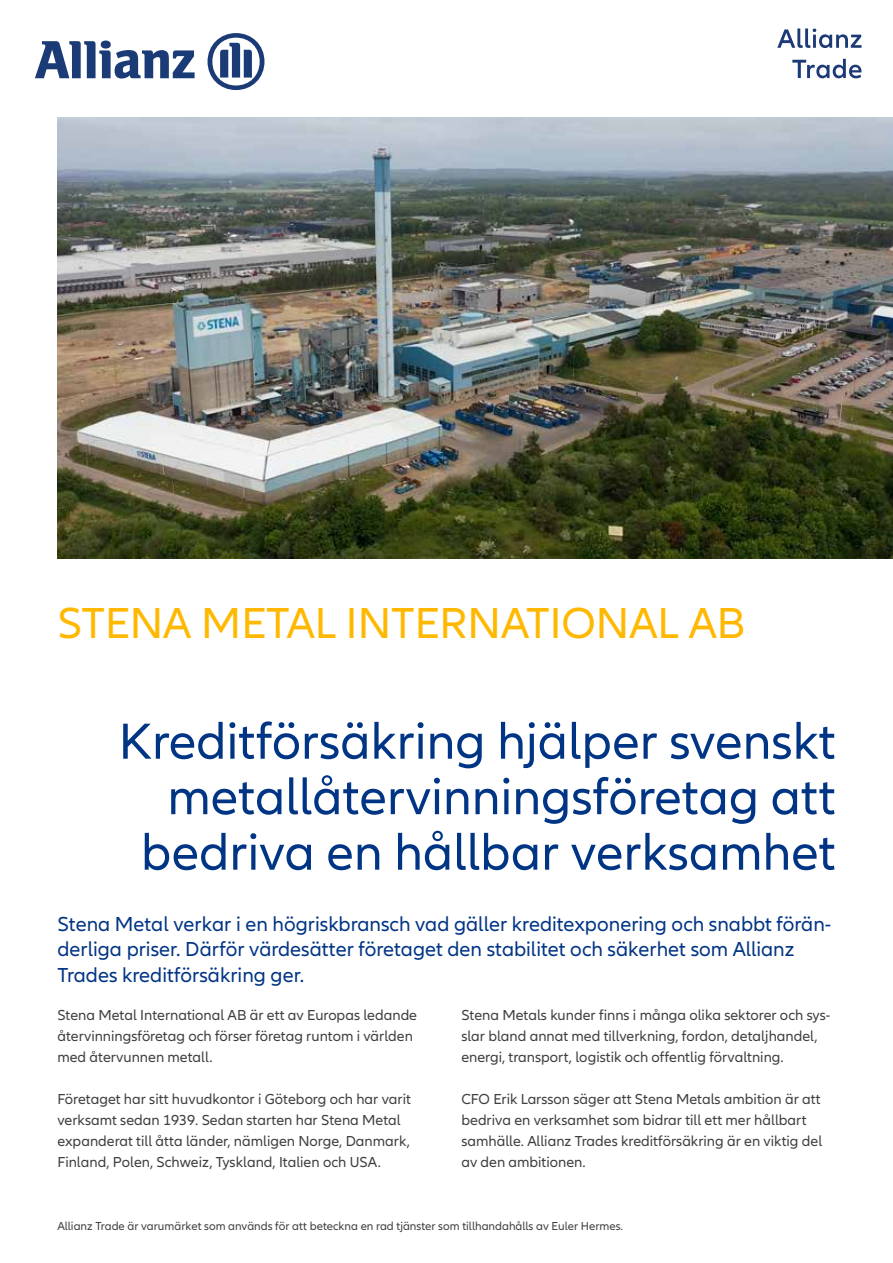
<style>
.page{position:relative;width:893px;height:1263px;background:#fff}
.page>*{position:absolute;margin:0;border:0;box-sizing:border-box;transform-origin:0 0}
.t1{font:52.5px/55.5px "Allianz Neo";color:#003484;text-align:right}
.t2{font:45px "Allianz Neo";color:#ffb800}
.t3{font:21px/25.2px "Allianz Neo";color:#003484}
.t4{font:15px/21px "Allianz Neo";color:#3f3f3f}
.t5{font:12px "Allianz Neo";color:#3f3f3f}
</style>
<div class="page">
<img style="left:57px;top:117px;width:836px;height:441px">
<svg style="left:35px;top:41px;width:160px;height:38px"></svg>
<svg style="left:208px;top:33px;width:56px;height:57px"></svg>
<svg style="left:792px;top:59px;width:69px;height:19px"></svg>
<svg style="left:777px;top:28px;width:84px;height:20px"></svg>
<h2 class="t2" style="left:57px;top:598px;width:689px">STENA METAL INTERNATIONAL AB</h2>
<h1 class="t1" style="left:119px;top:715px;width:718px">Kreditförsäkring hjälper svenskt metallåtervinningsföretag att bedriva en hållbar verksamhet</h1>
<h3 class="t3" style="left:57px;top:912px;width:775px">Stena Metal verkar i en högriskbransch vad gäller kreditexponering och snabbt förän&shy;derliga priser. Därför värdesätter företaget den stabilitet och säkerhet som Allianz<br>Trades kreditförsäkring ger.</h3>
<p class="t4" style="left:57px;top:1005px;width:361px">Stena Metal International AB är ett av Europas ledande återvinningsföretag och förser företag runtom i världen med återvunnen metall.</p>
<p class="t4" style="left:57px;top:1089px;width:355px">Företaget har sitt huvudkontor i Göteborg och har varit verksamt sedan 1939. Sedan starten har Stena Metal expanderat till åtta länder, nämligen Norge, Danmark, Finland, Polen, Schweiz, Tyskland, Italien och USA.</p>
<p class="t4" style="left:461px;top:1005px;width:370px">Stena Metals kunder finns i många olika sektorer och sys&shy;slar bland annat med tillverkning, fordon, detaljhandel, energi, transport, logistik och offentlig förvaltning.</p>
<p class="t4" style="left:461px;top:1089px;width:362px">CFO Erik Larsson säger att Stena Metals ambition är att bedriva en verksamhet som bidrar till ett mer hållbart samhälle. Allianz Trades kreditförsäkring är en viktig del av den ambitionen.</p>
<p class="t5" style="left:57px;top:1219px;width:567px">Allianz Trade är varumärket som används för att beteckna en rad tjänster som tillhandahålls av Euler Hermes.</p>
</div>
